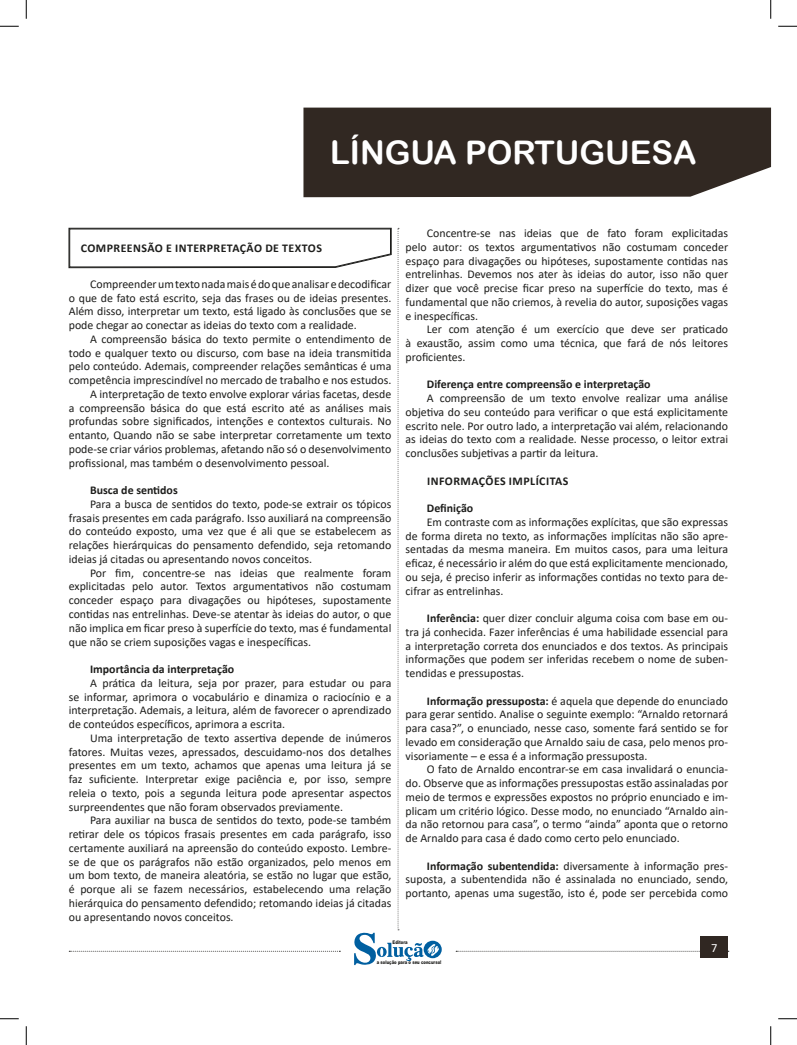
<style>
.page{position:relative;width:797px;height:1045px;background:#fff}
.page>*{position:absolute;margin:0;border:0;box-sizing:border-box;transform-origin:0 0}
.t1{font:32.5px "Arial Rounded MT Bold";color:#fff}
.t2{font:12.5px "Calibri";color:#fff}
.TEXTO_BASE{font:11.88px/13.8px "Calibri";color:#1d1d1b;text-align:justify}
.CAIXINHAS{font:700 11.88px "Calibri";color:#1d1d1b}
.CAIXINHAS-2{font:700 11.88px "Calibri";letter-spacing:.04em;color:#1d1d1b}
.TEXTO_BASE-2{font:700 11.88px "Calibri";color:#1d1d1b}
.t3{font:900 5px "Arial";color:#1d1d1b;scale:.76 1}
.s1{font-weight:700}
</style>
<div class="page">
<svg style="left:456px;top:951px;width:273px;height:1px"></svg>
<div style="left:700px;top:936px;width:28px;height:22px;background:#302722"></div>
<div style="left:303px;top:108px;width:468px;height:89px;background:#312822"></div>
<svg style="left:69px;top:228px;width:373px;height:737px"></svg>
<svg style="left:0;top:25px;width:19px;height:2px"></svg>
<svg style="left:778px;top:25px;width:19px;height:2px"></svg>
<svg style="left:0;top:1018px;width:19px;height:1px"></svg>
<svg style="left:778px;top:1018px;width:19px;height:1px"></svg>
<svg style="left:25px;top:0;width:2px;height:19px"></svg>
<svg style="left:25px;top:1026px;width:2px;height:19px"></svg>
<svg style="left:770px;top:0;width:1px;height:19px"></svg>
<svg style="left:770px;top:1026px;width:1px;height:19px"></svg>
<h1 class="t1" style="left:330px;top:133px;width:368px">LÍNGUA PORTUGUESA</h1>
<p class="CAIXINHAS-2" style="left:81px;top:239px;width:243px">COMPREENSÃO E INTERPRETAÇÃO DE TEXTOS</p>
<p class="TEXTO_BASE" style="left:69px;top:277px;width:324px;text-indent:21px">Compreender um texto nada mais é do que analisar e decodificar o que de fato está escrito, seja das frases ou de ideias presentes.<br>Além disso, interpretar um texto, está ligado às conclusões que se pode chegar ao conectar as ideias do texto com a realidade.</p>
<p class="TEXTO_BASE" style="left:69px;top:332px;width:324px;text-indent:21px">A compreensão básica do texto permite o entendimento de todo e qualquer texto ou discurso, com base na ideia transmitida pelo conteúdo. Ademais, compreender relações semânticas é uma competência imprescindível no mercado de trabalho e nos estudos.</p>
<p class="TEXTO_BASE" style="left:69px;top:387px;width:324px;text-indent:21px">A interpretação de texto envolve explorar várias facetas, desde a compreensão básica do que está escrito até as análises mais profundas sobre significados, intenções e contextos culturais. No entanto, Quando não se sabe interpretar corretamente um texto pode-se criar vários problemas, afetando não só o desenvolvimento profissional, mas também o desenvolvimento pessoal.</p>
<p class="CAIXINHAS" style="left:90px;top:482px;width:89px">Busca de sentidos</p>
<p class="TEXTO_BASE" style="left:69px;top:497px;width:324px;text-indent:21px">Para a busca de sentidos do texto, pode-se extrair os tópicos frasais presentes em cada parágrafo. Isso auxiliará na compreensão do conteúdo exposto, uma vez que é ali que se estabelecem as relações hierárquicas do pensamento defendido, seja retomando ideias já citadas ou apresentando novos conceitos.</p>
<p class="TEXTO_BASE" style="left:69px;top:565px;width:324px;text-indent:21px">Por fim, concentre-se nas ideias que realmente foram explicitadas pelo autor. Textos argumentativos não costumam conceder espaço para divagações ou hipóteses, supostamente contidas nas entrelinhas. Deve-se atentar às ideias do autor, o que não implica em ficar preso à superfície do texto, mas é fundamental que não se criem suposições vagas e inespecíficas.</p>
<p class="CAIXINHAS" style="left:90px;top:660px;width:146px">Importância da interpretação</p>
<p class="TEXTO_BASE" style="left:69px;top:675px;width:324px;text-indent:21px">A prática da leitura, seja por prazer, para estudar ou para se informar, aprimora o vocabulário e dinamiza o raciocínio e a interpretação. Ademais, a leitura, além de favorecer o aprendizado de conteúdos específicos, aprimora a escrita.</p>
<p class="TEXTO_BASE" style="left:69px;top:730px;width:324px;text-indent:21px">Uma interpretação de texto assertiva depende de inúmeros fatores. Muitas vezes, apressados, descuidamo-nos dos detalhes presentes em um texto, achamos que apenas uma leitura já se faz suficiente. Interpretar exige paciência e, por isso, sempre releia o texto, pois a segunda leitura pode apresentar aspectos surpreendentes que não foram observados previamente.</p>
<p class="TEXTO_BASE" style="left:69px;top:813px;width:324px;text-indent:21px">Para auxiliar na busca de sentidos do texto, pode-se também retirar dele os tópicos frasais presentes em cada parágrafo, isso certamente auxiliará na apreensão do conteúdo exposto. Lembre&shy;se de que os parágrafos não estão organizados, pelo menos em um bom texto, de maneira aleatória, se estão no lugar que estão, é porque ali se fazem necessários, estabelecendo uma relação hierárquica do pensamento defendido; retomando ideias já citadas ou apresentando novos conceitos.</p>
<p class="TEXTO_BASE" style="left:405px;top:226px;width:324px;text-indent:21px">Concentre-se nas ideias que de fato foram explicitadas pelo autor: os textos argumentativos não costumam conceder espaço para divagações ou hipóteses, supostamente contidas nas entrelinhas. Devemos nos ater às ideias do autor, isso não quer dizer que você precise ficar preso na superfície do texto, mas é fundamental que não criemos, à revelia do autor, suposições vagas e inespecíficas.</p>
<p class="TEXTO_BASE" style="left:405px;top:322px;width:324px;text-indent:21px">Ler com atenção é um exercício que deve ser praticado à exaustão, assim como uma técnica, que fará de nós leitores proficientes.</p>
<p class="CAIXINHAS" style="left:427px;top:376px;width:225px">Diferença entre compreensão e interpretação</p>
<p class="TEXTO_BASE" style="left:405px;top:391px;width:324px;text-indent:21px">A compreensão de um texto envolve realizar uma análise objetiva do seu conteúdo para verificar o que está explicitamente escrito nele. Por outro lado, a interpretação vai além, relacionando as ideias do texto com a realidade. Nesse processo, o leitor extrai conclusões subjetivas a partir da leitura.</p>
<p class="CAIXINHAS-2" style="left:427px;top:472px;width:143px">INFORMAÇÕES IMPLÍCITAS</p>
<p class="TEXTO_BASE-2" style="left:427px;top:500px;width:48px">Definição</p>
<p class="TEXTO_BASE" style="left:405px;top:515px;width:324px;text-indent:21px">Em contraste com as informações explícitas, que são expressas de forma direta no texto, as informações implícitas não são apre&shy;sentadas da mesma maneira. Em muitos casos, para uma leitura eficaz, é necessário ir além do que está explicitamente mencionado, ou seja, é preciso inferir as informações contidas no texto para de&shy;cifrar as entrelinhas.</p>
<p class="TEXTO_BASE" style="left:405px;top:611px;width:324px;text-indent:21px"><span class="s1">Inferência:</span> quer dizer concluir alguma coisa com base em ou&shy;tra já conhecida. Fazer inferências é uma habilidade essencial para a interpretação correta dos enunciados e dos textos. As principais informações que podem ser inferidas recebem o nome de suben&shy;tendidas e pressupostas.</p>
<p class="TEXTO_BASE" style="left:405px;top:693px;width:324px;text-indent:21px"><span class="s1">Informação pressuposta:</span> é aquela que depende do enunciado para gerar sentido. Analise o seguinte exemplo: “Arnaldo retornará para casa?”, o enunciado, nesse caso, somente fará sentido se for levado em consideração que Arnaldo saiu de casa, pelo menos pro&shy;visoriamente – e essa é a informação pressuposta.</p>
<p class="TEXTO_BASE" style="left:405px;top:762px;width:324px;text-indent:21px">O fato de Arnaldo encontrar-se em casa invalidará o enuncia&shy;do. Observe que as informações pressupostas estão assinaladas por meio de termos e expressões expostos no próprio enunciado e im&shy;plicam um critério lógico. Desse modo, no enunciado “Arnaldo ain&shy;da não retornou para casa”, o termo “ainda” aponta que o retorno de Arnaldo para casa é dado como certo pelo enunciado.</p>
<p class="TEXTO_BASE" style="left:405px;top:858px;width:324px;text-indent:21px"><span class="s1">Informação subentendida:</span> diversamente à informação pres&shy;suposta, a subentendida não é assinalada no enunciado, sendo, portanto, apenas uma sugestão, isto é, pode ser percebida como</p>
<p class="t3" style="left:392px;top:939px;width:21px">Editora</p>
<p class="t3" style="left:377px;top:959px;width:86px">a solução para o seu concurso!</p>
<p class="t2" style="left:711px;top:939px;width:8px">7</p>
</div>
